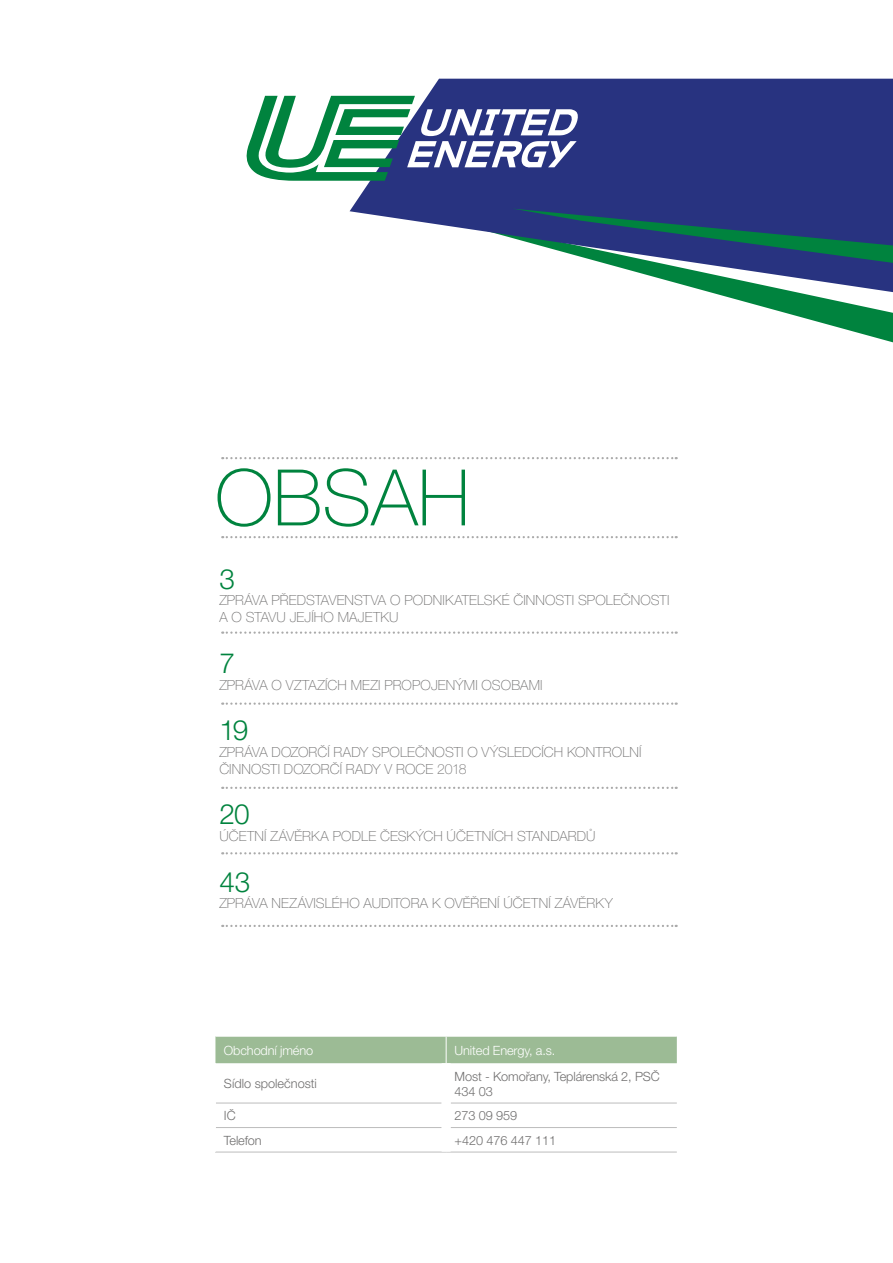
<style>
.page{position:relative;width:893px;height:1263px;background:#fff}
.page>*{position:absolute;margin:0;border:0;box-sizing:border-box;transform-origin:0 0}
.t1{font:100 78px "Helvetica Neue CE";color:#00833e}
.t2{font:300 27.9px "Helvetica Neue CE";color:#00833e}
.t3{font:100 13.95px/16.8px "Helvetica Neue CE";letter-spacing:.01em;color:#706f6f}
.t4{font:300 12.75px/15.3px "Helvetica Neue CE";letter-spacing:-.01em;color:#706f6f}
.t5{font:300 12.75px "Helvetica Neue CE";letter-spacing:-.01em;color:#fff}
</style>
<div class="page">
<svg style="left:786px;top:313px;width:107px;height:29px"></svg>
<svg style="left:350px;top:79px;width:543px;height:17px;background:#485293"></svg>
<svg style="left:246px;top:96px;width:647px;height:217px"></svg>
<svg style="left:222px;top:536px;width:455px;height:2px"></svg>
<svg style="left:222px;top:457px;width:455px;height:2px"></svg>
<svg style="left:222px;top:631px;width:455px;height:3px"></svg>
<svg style="left:222px;top:702px;width:455px;height:3px"></svg>
<svg style="left:222px;top:787px;width:455px;height:2px"></svg>
<svg style="left:222px;top:852px;width:455px;height:2px"></svg>
<svg style="left:222px;top:925px;width:455px;height:2px"></svg>
<hr style="left:216px;top:1103px;width:226px;height:1px;background:#bcbcbc">
<hr style="left:451px;top:1103px;width:226px;height:1px;background:#bcbcbc">
<hr style="left:216px;top:1127px;width:226px;height:1px;background:#bcbcbc">
<hr style="left:451px;top:1127px;width:226px;height:1px;background:#bcbcbc">
<hr style="left:215px;top:1152px;width:231px;height:1px;background:#bcbcbc">
<hr style="left:446px;top:1152px;width:231px;height:1px;background:#bcbcbc">
<div style="left:215px;top:1037px;width:462px;height:26px;background:#9cbb95"></div>
<h1 class="t1" style="left:215px;top:454px;width:256px">OBSAH</h1>
<h2 class="t2" style="left:219px;top:564px;width:17px">3</h2>
<p class="t3" style="left:219px;top:592px;width:452px">ZPRÁVA PŘEDSTAVENSTVA O PODNIKATELSKÉ ČINNOSTI SPOLEČNOSTI<br>A O STAVU JEJÍHO MAJETKU</p>
<h2 class="t2" style="left:219px;top:648px;width:17px">7</h2>
<p class="t3" style="left:219px;top:676px;width:325px">ZPRÁVA O VZTAZÍCH MEZI PROPOJENÝMI OSOBAMI</p>
<h2 class="t2" style="left:219px;top:716px;width:31px">19</h2>
<p class="t3" style="left:219px;top:743px;width:424px">ZPRÁVA DOZORČÍ RADY SPOLEČNOSTI O VÝSLEDCÍCH KONTROLNÍ<br>ČINNOSTI DOZORČÍ RADY V ROCE 2018</p>
<h2 class="t2" style="left:219px;top:800px;width:32px">20</h2>
<p class="t3" style="left:219px;top:828px;width:378px">ÚČETNÍ ZÁVĚRKA PODLE ČESKÝCH ÚČETNÍCH STANDARDŮ</p>
<h2 class="t2" style="left:219px;top:867px;width:32px">43</h2>
<p class="t3" style="left:219px;top:895px;width:395px">ZPRÁVA NEZÁVISLÉHO AUDITORA K OVĚŘENÍ ÚČETNÍ ZÁVĚRKY</p>
<p class="t5" style="left:224px;top:1043px;width:91px">Obchodní jméno</p>
<p class="t5" style="left:455px;top:1043px;width:102px">United Energy, a.s.</p>
<p class="t4" style="left:224px;top:1076px;width:95px">Sídlo společnosti</p>
<p class="t4" style="left:455px;top:1068px;width:207px">Most - Komořany, Teplárenská 2, PSČ<br>434 03</p>
<p class="t4" style="left:224px;top:1108px;width:13px">IČ</p>
<p class="t4" style="left:455px;top:1108px;width:64px">273 09 959</p>
<p class="t4" style="left:224px;top:1133px;width:39px">Telefon</p>
<p class="t4" style="left:455px;top:1133px;width:103px">+420 476 447 111</p>
</div>
